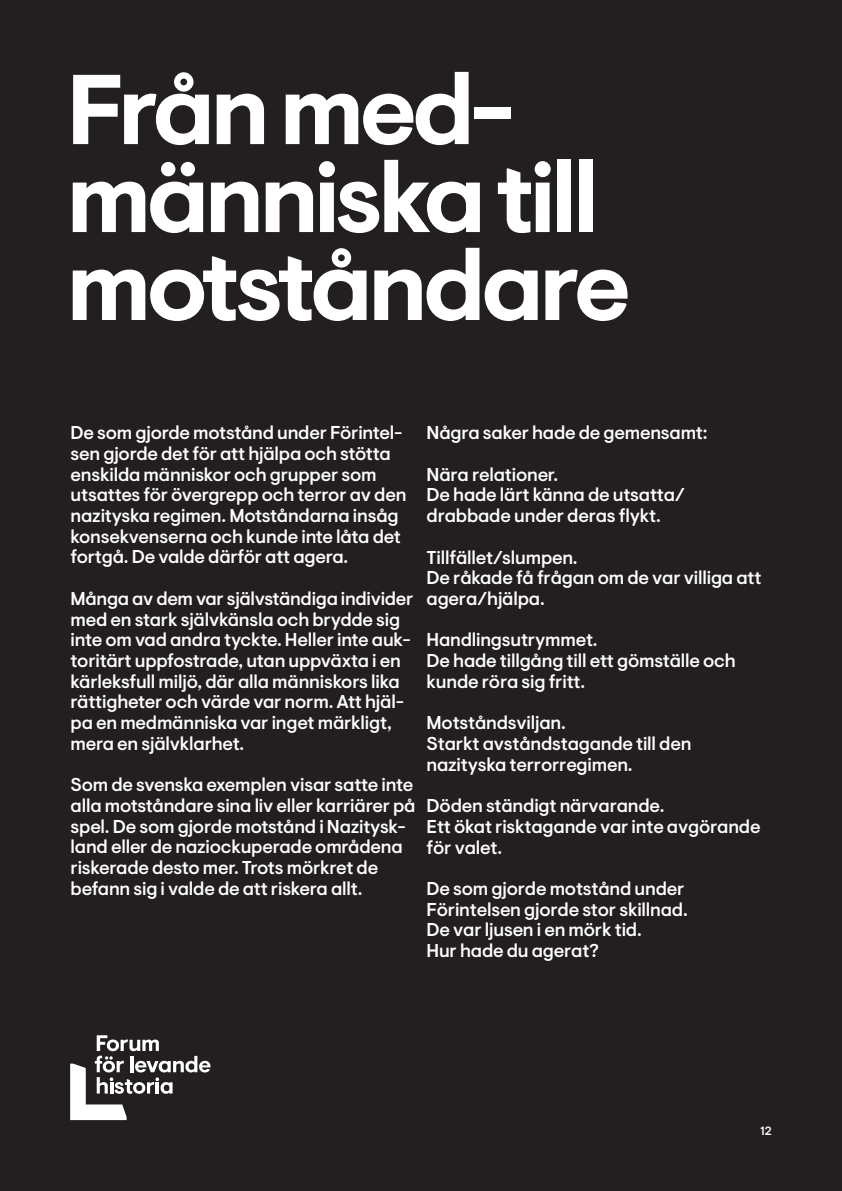
<style>
.page{position:relative;width:842px;height:1191px;background:#231f20}
.page>*{position:absolute;margin:0;border:0;box-sizing:border-box;transform-origin:0 0}
.t1{font:700 98.9px/87.9px "Visuelt Pro";letter-spacing:-.045em;color:#fff}
.Text_12pt{font:500 18.6px/20.7px "Visuelt Pro";letter-spacing:-.01em;color:#fff}
.t2{font:500 12px "Visuelt Pro";color:#fff}
</style>
<div class="page">
<svg style="left:70px;top:1035px;width:140px;height:85px"></svg>
<p class="t1" style="left:67px;top:70px;width:566px">Från med&shy;människa till motståndare</p>
<p class="Text_12pt" style="left:71px;top:423px;width:337px">De som gjorde motstånd under Förintel&shy;sen gjorde det för att hjälpa och stötta enskilda människor och grupper som utsattes för övergrepp och terror av den nazityska regimen. Motståndarna insåg konsekvenserna och kunde inte låta det fortgå. De valde därför att agera.</p>
<p class="Text_12pt" style="left:71px;top:588px;width:344px">Många av dem var självständiga individer med en stark självkänsla och brydde sig inte om vad andra tyckte. Heller inte auk&shy;toritärt uppfostrade, utan uppväxta i en kärleksfull miljö, där alla människors lika rättigheter och värde var norm. Att hjäl&shy;pa en medmänniska var inget märkligt, mera en självklarhet.</p>
<p class="Text_12pt" style="left:71px;top:775px;width:346px">Som de svenska exemplen visar satte inte alla motståndare sina liv eller karriärer på spel. De som gjorde motstånd i Nazitysk&shy;land eller de naziockuperade områdena riskerade desto mer. Trots mörkret de befann sig i valde de att riskera allt.</p>
<p class="Text_12pt" style="left:427px;top:423px;width:282px">Några saker hade de gemensamt:</p>
<p class="Text_12pt" style="left:427px;top:464px;width:260px">Nära relationer.<br>De hade lärt känna de utsatta/ drabbade under deras flykt.</p>
<p class="Text_12pt" style="left:427px;top:547px;width:336px">Tillfället/slumpen.<br>De råkade få frågan om de var villiga att agera/hjälpa.</p>
<p class="Text_12pt" style="left:427px;top:630px;width:311px">Handlingsutrymmet.<br>De hade tillgång till ett gömställe och kunde röra sig fritt.</p>
<p class="Text_12pt" style="left:427px;top:713px;width:266px">Motståndsviljan.<br>Starkt avståndstagande till den nazityska terrorregimen.</p>
<p class="Text_12pt" style="left:427px;top:796px;width:335px">Döden ständigt närvarande.<br>Ett ökat risktagande var inte avgörande för valet.</p>
<p class="Text_12pt" style="left:427px;top:878px;width:263px">De som gjorde motstånd under<br>Förintelsen gjorde stor skillnad.<br>De var ljusen i en mörk tid.<br>Hur hade du agerat?</p>
<p class="t2" style="left:760px;top:1123px;width:13px">12</p>
</div>
